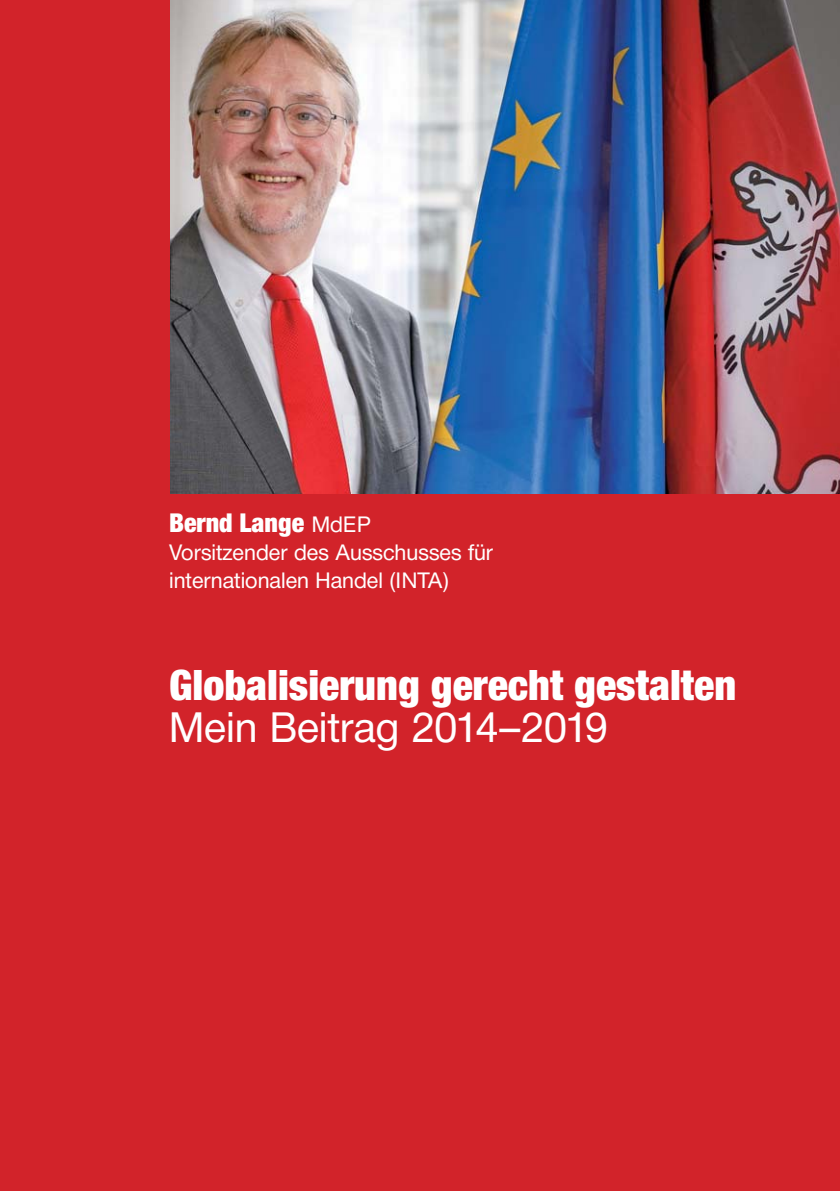
<style>
.page{position:relative;width:840px;height:1191px;background:#fff}
.page>*{position:absolute;margin:0;border:0;box-sizing:border-box;transform-origin:0 0}
.t1{font:900 condensed 42px "Helvetica Neue";color:#fff}
.t2{font:42px "Neue Helvetica BQ";color:#fff}
.t3{font:900 condensed 26px "Helvetica Neue";color:#fff}
.t4{font:22px/28px "Neue Helvetica BQ";color:#fff}
.s1{font-family:"Neue Helvetica BQ";font-weight:400;font-stretch:normal;font-size:22px}
</style>
<div class="page">
<div style="left:0;top:0;width:839px;height:1191px;background:#d2232a"></div>
<img style="left:170px;top:0;width:669px;height:493px">
<p class="t3" style="left:169px;top:513px;width:203px">Bernd Lange <span class="s1">MdEP</span></p>
<p class="t4" style="left:169px;top:540px;width:325px">Vorsitzender des Ausschusses für internationalen Handel (INTA)</p>
<h1 class="t1" style="left:169px;top:670px;width:568px">Globalisierung gerecht gestalten</h1>
<h1 class="t2" style="left:169px;top:711px;width:440px">Mein Beitrag 2014–2019</h1>
</div>
